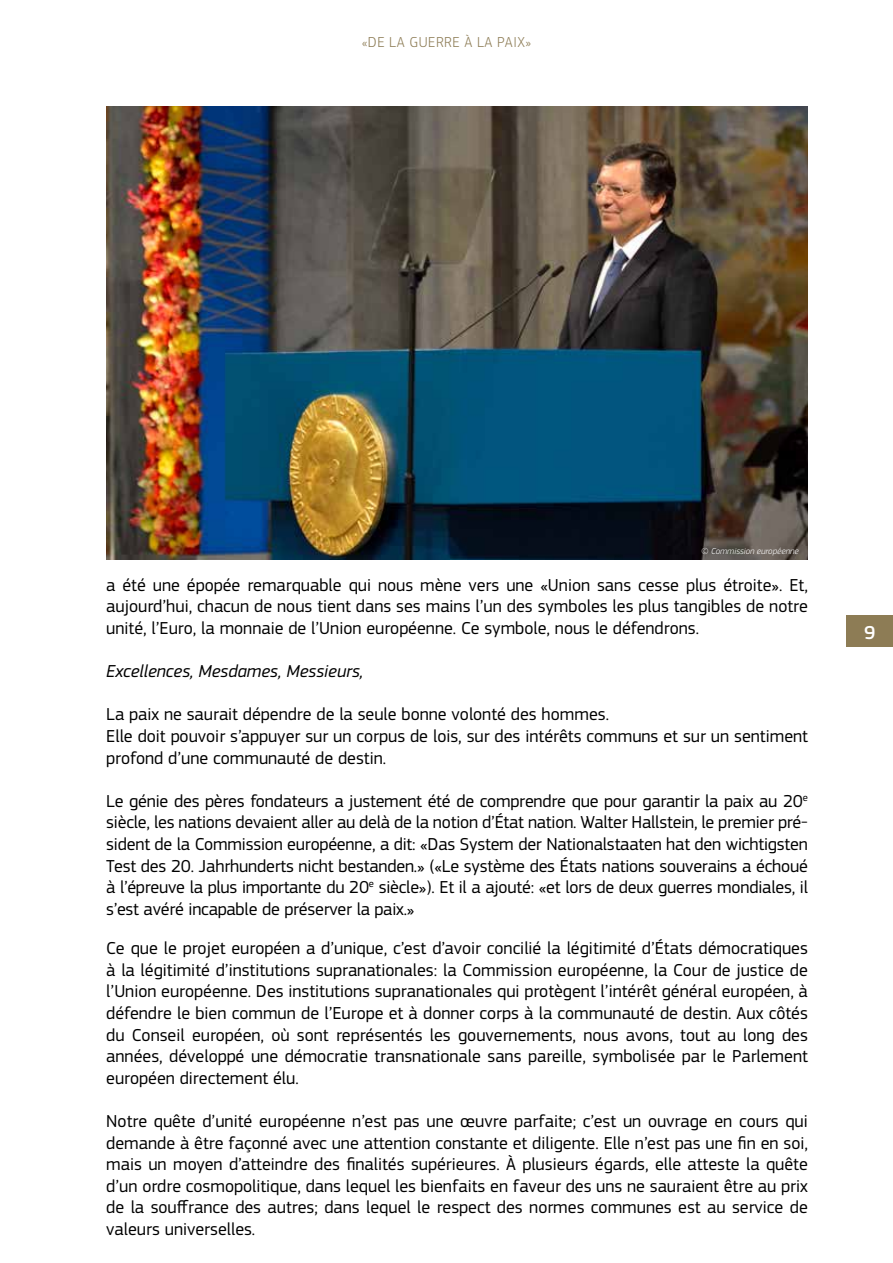
<style>
.page{position:relative;width:893px;height:1263px;background:#fff}
.page>*{position:absolute;margin:0;border:0;box-sizing:border-box;transform-origin:0 0}
.t1{font:500 19.5px "EC Square Sans Pro";color:#fff}
.t2{font:18px/21.6px "EC Square Sans Pro";color:#000;text-align:justify}
.t3{font:italic 18px "EC Square Sans Pro";color:#000}
.t4{font:300 15px "EC Square Sans Pro";letter-spacing:.04em;color:#8d7c55}
.t5{font:italic 300 9px "EC Square Sans Pro";color:#fff}
</style>
<div class="page">
<div style="left:846px;top:616px;width:47px;height:31px;background:#8d7c55"></div>
<img style="left:106px;top:106px;width:702px;height:453px">
<p class="t4" style="left:362px;top:33px;width:171px">«DE LA GUERRE À LA PAIX»</p>
<p class="t5" style="left:702px;top:545px;width:99px">© Commission européenne</p>
<p class="t2" style="left:106px;top:574px;width:703px">a été une épopée remarquable qui nous mène vers une «Union sans cesse plus étroite». Et, aujourd’hui, chacun de nous tient dans ses mains l’un des symboles les plus tangibles de notre unité, l’Euro, la monnaie de l’Union européenne. Ce symbole, nous le défendrons.</p>
<p class="t3" style="left:106px;top:661px;width:259px">Excellences, Mesdames, Messieurs,</p>
<p class="t2" style="left:106px;top:704px;width:703px;text-align:left">La paix ne saurait dépendre de la seule bonne volonté des hommes.<br>Elle doit pouvoir s’appuyer sur un corpus de lois, sur des intérêts communs et sur un sentiment profond d’une communauté de destin.</p>
<p class="t2" style="left:106px;top:790px;width:703px">Le génie des pères fondateurs a justement été de comprendre que pour garantir la paix au 20<sup>e </sup>siècle, les nations devaient aller au delà de la notion d’État nation. Walter Hallstein, le premier pré&shy;sident de la Commission européenne, a dit: «Das System der Nationalstaaten hat den wichtigsten Test des 20. Jahrhunderts nicht bestanden.» («Le système des États nations souverains a échoué à l’épreuve la plus importante du 20<sup>e</sup> siècle»). Et il a ajouté: «et lors de deux guerres mondiales, il s’est avéré incapable de préserver la paix.»</p>
<p class="t2" style="left:106px;top:937px;width:703px">Ce que le projet européen a d’unique, c’est d’avoir concilié la légitimité d’États démocratiques à la légitimité d’institutions supranationales: la Commission européenne, la Cour de justice de l’Union européenne. Des institutions supranationales qui protègent l’intérêt général européen, à défendre le bien commun de l’Europe et à donner corps à la communauté de destin. Aux côtés du Conseil européen, où sont représentés les gouvernements, nous avons, tout au long des années, développé une démocratie transnationale sans pareille, symbolisée par le Parlement européen directement élu.</p>
<p class="t2" style="left:106px;top:1110px;width:703px">Notre quête d’unité européenne n’est pas une œuvre parfaite; c’est un ouvrage en cours qui demande à être façonné avec une attention constante et diligente. Elle n’est pas une fin en soi, mais un moyen d’atteindre des finalités supérieures. À plusieurs égards, elle atteste la quête d’un ordre cosmopolitique, dans lequel les bienfaits en faveur des uns ne sauraient être au prix de la souffrance des autres; dans lequel le respect des normes communes est au service de valeurs universelles.</p>
<p class="t1" style="left:864px;top:621px;width:13px">9</p>
</div>
